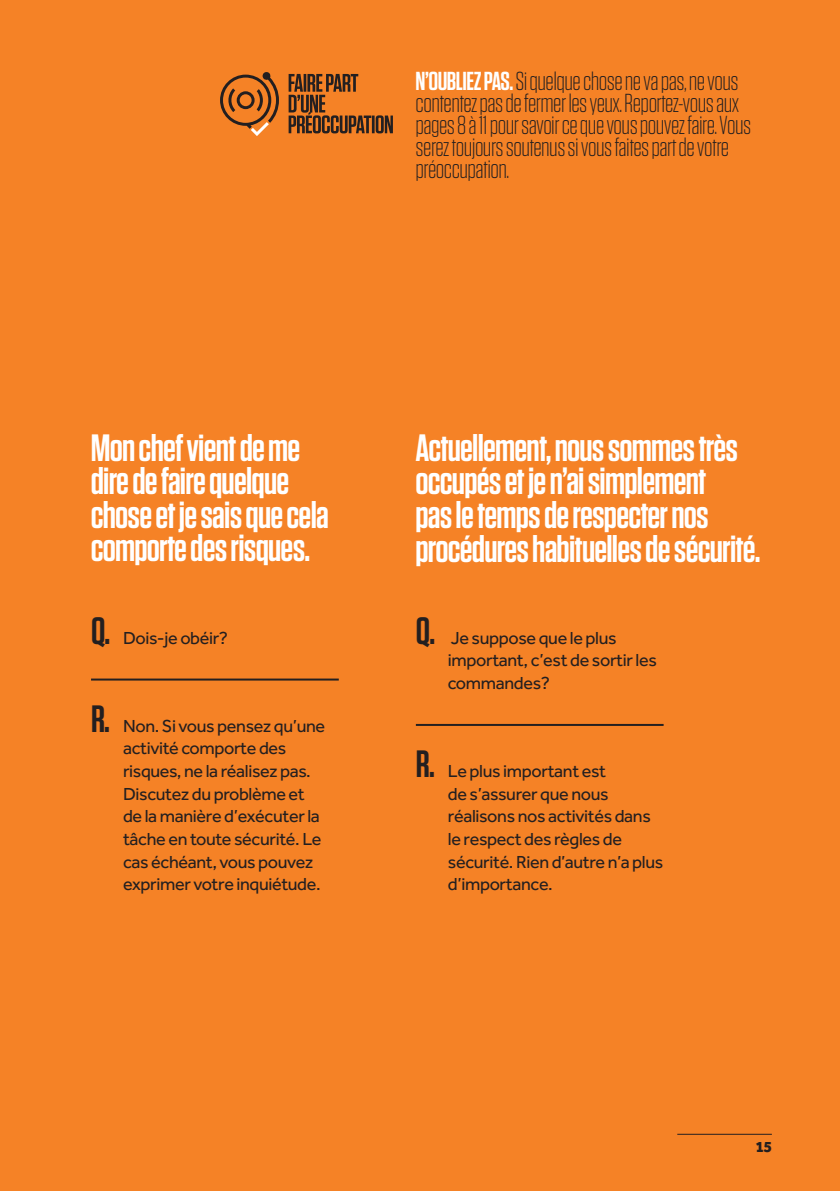
<style>
.page{position:relative;width:840px;height:1191px;background:#fff}
.page>*{position:absolute;margin:0;border:0;box-sizing:border-box;transform-origin:0 0}
.t1{font:600 38px/33.6px "Tungsten";letter-spacing:-.02em;color:#fff}
.t2{font:300 26px/22px "Tungsten";letter-spacing:-.02em;color:#231f20}
.t3{font:18px/22.6px "Effra";letter-spacing:-.02em;color:#231f20}
.t4{font:800 16px "Effra";color:#231f20}
.s1{font-weight:600;color:#fff}
.s2{font-family:"Tungsten";font-weight:600;font-size:38px}
</style>
<div class="page">
<div style="left:0;top:0;width:839px;height:1191px;background:#f58226"></div>
<hr style="left:91px;top:678px;width:247px;height:2px;background:#231f20">
<hr style="left:415px;top:724px;width:248px;height:2px;background:#231f20">
<svg style="left:220px;top:72px;width:59px;height:64px"></svg>
<svg style="left:288px;top:74px;width:104px;height:59px"></svg>
<hr style="left:677px;top:1134px;width:94px;height:1px;background:#231f20">
<h2 class="t2" style="left:415px;top:70px;width:337px"><span class="s1">N’OUBLIEZ PAS.</span> Si quelque chose ne va pas, ne vous contentez pas de fermer les yeux. Reportez-vous aux pages 8 à 11 pour savoir ce que vous pouvez faire. Vous serez toujours soutenus si vous faites part de votre préoccupation.</h2>
<h1 class="t1" style="left:91px;top:431px;width:239px">Mon chef vient de me dire de faire quelque chose et je sais que cela comporte des risques.</h1>
<p class="t3" style="left:91px;top:626px;width:138px"><span class="s2">Q.</span> Dois-je obéir?</p>
<p class="t3" style="left:123px;top:714px;width:203px;text-indent:-32px"><span class="s2">R.</span> Non. Si vous pensez qu’une activité comporte des risques, ne la réalisez pas.<br>Discutez du problème et de la manière d’exécuter la tâche en toute sécurité. Le cas échéant, vous pouvez exprimer votre inquiétude.</p>
<h1 class="t1" style="left:415px;top:431px;width:346px">Actuellement, nous sommes très occupés et je n’ai simplement<br>pas le temps de respecter nos procédures habituelles de sécurité.</h1>
<p class="t3" style="left:447px;top:626px;width:210px;text-indent:-32px"><span class="s2">Q.</span> Je suppose que le plus important, c’est de sortir les commandes?</p>
<p class="t3" style="left:447px;top:759px;width:217px;text-indent:-32px"><span class="s2">R.</span> Le plus important est<br>de s’assurer que nous réalisons nos activités dans le respect des règles de sécurité. Rien d’autre n’a plus d’importance.</p>
<p class="t4" style="left:755px;top:1137px;width:17px">15</p>
</div>
